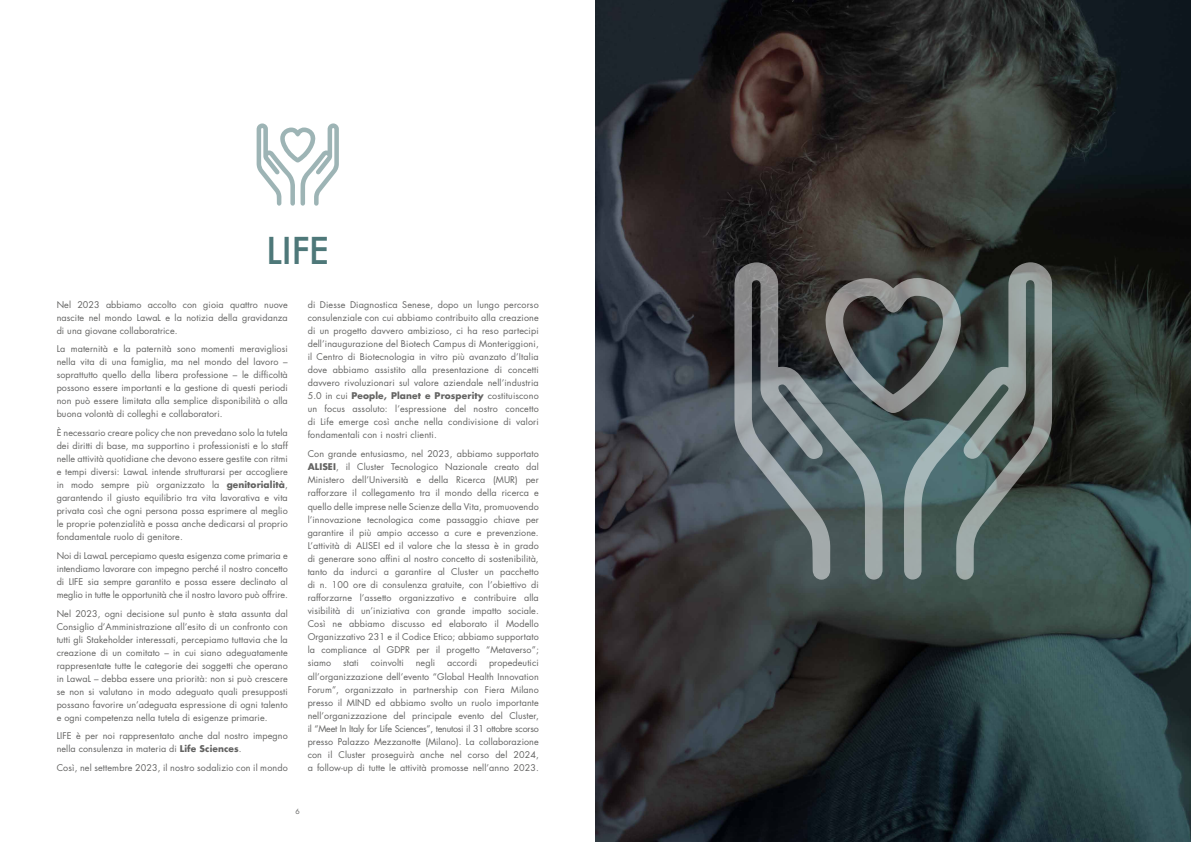
<style>
.page{position:relative;width:1191px;height:842px;background:#fff}
.page>*{position:absolute;margin:0;border:0;box-sizing:border-box;transform-origin:0 0}
.t1{font:500 36px "Futura";color:#4e7879}
.t2{font:9px/13.1px "Futura";letter-spacing:.01em;color:#636362;text-align:justify}
.t3{font:7px "Futura";color:#636362}
.s1{font-weight:700}
</style>
<div class="page">
<img style="left:595px;top:0;width:596px;height:842px">
<svg style="left:734px;top:262px;width:149px;height:318px;background:#5e6769"></svg>
<svg style="left:903px;top:262px;width:149px;height:318px;background:#5b6b68"></svg>
<svg style="left:824px;top:278px;width:138px;height:135px;background:#5a6262"></svg>
<svg style="left:257px;top:123px;width:82px;height:83px"></svg>
<h1 class="t1" style="left:266px;top:226px;width:65px">LIFE</h1>
<p class="t2" style="left:57px;top:298px;width:233px">Nel 2023 abbiamo accolto con gioia quattro nuove nascite nel mondo LawaL e la notizia della gravidanza di una giovane collaboratrice.</p>
<p class="t2" style="left:57px;top:343px;width:233px">La maternità e la paternità sono momenti meravigliosi nella vita di una famiglia, ma nel mondo del lavoro – soprattutto quello della libera professione – le difficoltà possono essere importanti e la gestione di questi periodi non può essere limitata alla semplice disponibilità o alla buona volontà di colleghi e collaboratori.</p>
<p class="t2" style="left:57px;top:426px;width:233px">È necessario creare policy che non prevedano solo la tutela dei diritti di base, ma supportino i professionisti e lo staff nelle attività quotidiane che devono essere gestite con ritmi e tempi diversi: LawaL intende strutturarsi per accogliere in modo sempre più organizzato la <span class="s1">genitorialità</span>, garantendo il giusto equilibrio tra vita lavorativa e vita privata così che ogni persona possa esprimere al meglio le proprie potenzialità e possa anche dedicarsi al proprio fondamentale ruolo di genitore.</p>
<p class="t2" style="left:57px;top:549px;width:233px">Noi di LawaL percepiamo questa esigenza come primaria e intendiamo lavorare con impegno perché il nostro concetto di LIFE sia sempre garantito e possa essere declinato al meglio in tutte le opportunità che il nostro lavoro può offrire.</p>
<p class="t2" style="left:57px;top:607px;width:233px">Nel 2023, ogni decisione sul punto è stata assunta dal Consiglio d’Amministrazione all’esito di un confronto con tutti gli Stakeholder interessati, percepiamo tuttavia che la creazione di un comitato – in cui siano adeguatamente rappresentate tutte le categorie dei soggetti che operano in LawaL – debba essere una priorità: non si può crescere se non si valutano in modo adeguato quali presupposti possano favorire un’adeguata espressione di ogni talento e ogni competenza nella tutela di esigenze primarie.</p>
<p class="t2" style="left:57px;top:730px;width:233px">LIFE è per noi rappresentato anche dal nostro impegno nella consulenza in materia di <span class="s1">Life Sciences</span>.</p>
<p class="t2" style="left:57px;top:761px;width:233px">Così, nel settembre 2023, il nostro sodalizio con il mondo</p>
<p class="t2" style="left:308px;top:298px;width:233px">di Diesse Diagnostica Senese, dopo un lungo percorso consulenziale con cui abbiamo contribuito alla creazione di un progetto davvero ambizioso, ci ha reso partecipi dell’inaugurazione del Biotech Campus di Monteriggioni, il Centro di Biotecnologia in vitro più avanzato d’Italia dove abbiamo assistito alla presentazione di concetti davvero rivoluzionari sul valore aziendale nell’industria 5.0 in cui <span class="s1">People, Planet e Prosperity</span> costituiscono un focus assoluto: l’espressione del nostro concetto di Life emerge così anche nella condivisione di valori fondamentali con i nostri clienti.</p>
<p class="t2" style="left:308px;top:447px;width:233px">Con grande entusiasmo, nel 2023, abbiamo supportato <span class="s1">ALISEI</span>, il Cluster Tecnologico Nazionale creato dal Ministero dell’Università e della Ricerca (MUR) per rafforzare il collegamento tra il mondo della ricerca e quello delle imprese nelle Scienze della Vita, promuovendo l’innovazione tecnologica come passaggio chiave per garantire il più ampio accesso a cure e prevenzione.<br>L’attività di ALISEI ed il valore che la stessa è in grado di generare sono affini al nostro concetto di sostenibilità, tanto da indurci a garantire al Cluster un pacchetto di n. 100 ore di consulenza gratuite, con l’obiettivo di rafforzarne l’assetto organizzativo e contribuire alla visibilità di un’iniziativa con grande impatto sociale.<br>Così ne abbiamo discusso ed elaborato il Modello Organizzativo 231 e il Codice Etico; abbiamo supportato la compliance al GDPR per il progetto “Metaverso”; siamo</p>
<p class="t2" style="left:308px;top:657px;width:233px;text-indent:181px">propedeutici all’organizzazione dell’evento “Global Health Innovation Forum”, organizzato in partnership con Fiera Milano presso il MIND ed abbiamo svolto un ruolo importante nell’organizzazione del principale evento del Cluster, il “Meet In Italy for Life Sciences”, tenutosi il 31 ottobre scorso presso Palazzo Mezzanotte (Milano). La collaborazione con il Cluster proseguirà anche nel corso del 2024, a follow-up di tutte le attività promosse nell’anno 2023.</p>
<p class="t2" style="left:343px;top:657px;width:17px">stati</p>
<p class="t2" style="left:371px;top:657px;width:34px">coinvolti</p>
<p class="t2" style="left:416px;top:657px;width:21px">negli</p>
<p class="t2" style="left:447px;top:657px;width:31px">accordi</p>
<p class="t3" style="left:295px;top:807px;width:6px">6</p>
</div>
